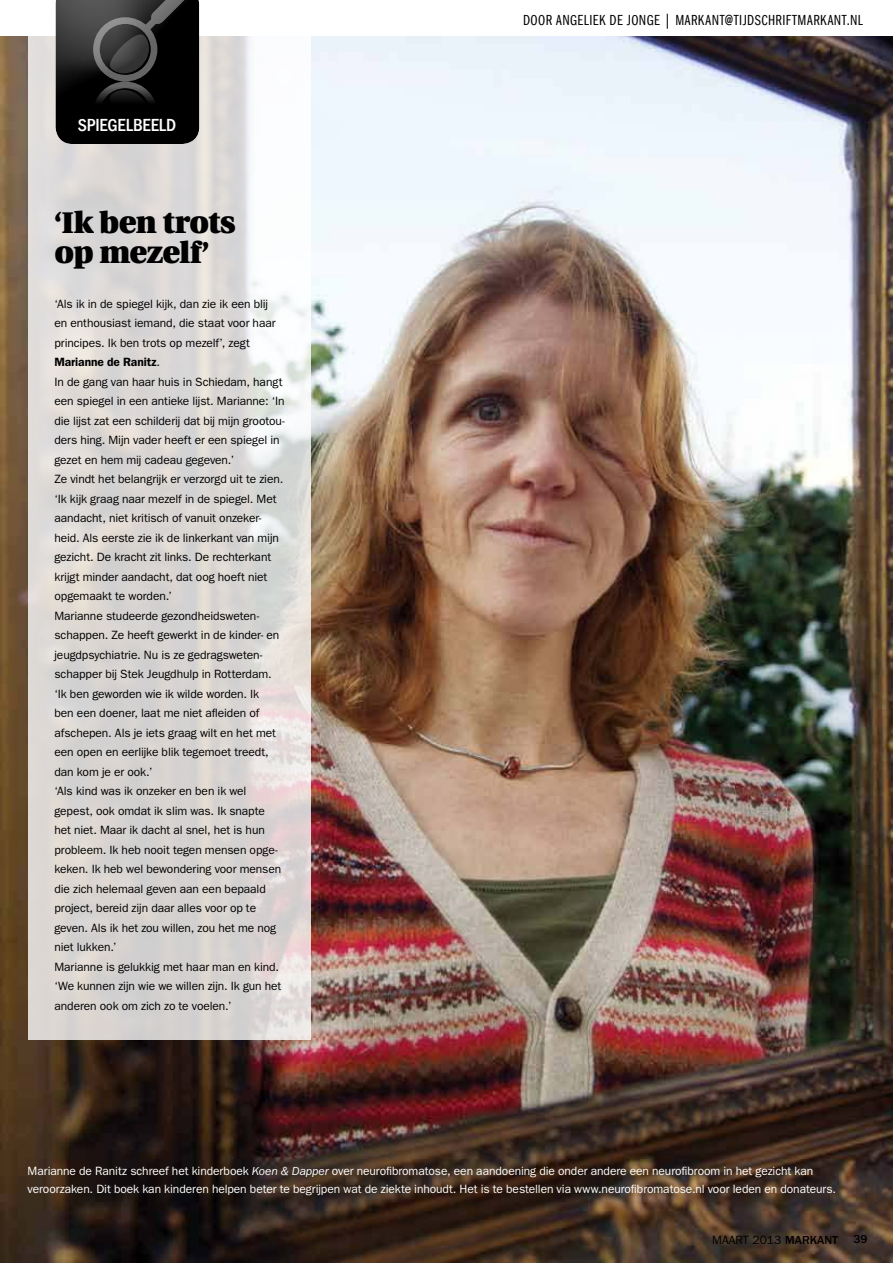
<style>
.page{position:relative;width:893px;height:1263px;background:#fff}
.page>*{position:absolute;margin:0;border:0;box-sizing:border-box;transform-origin:0 0}
.t1{font:900 30px/30px "Utopia";letter-spacing:-.02em;color:#000}
.t2{font:500 condensed 18px "Franklin Gothic LT";letter-spacing:-.005em;color:#fff}
.t3{font:15px "Franklin Gothic LT Book Cmpr";letter-spacing:.035em;color:#000}
.t4{font:12px/19.5px "Franklin Gothic LT";letter-spacing:-.01em;color:#000}
.t5{font:12px/18px "Franklin Gothic LT";letter-spacing:-.005em;color:#fff}
.t6{font:500 12px "Franklin Gothic LT";color:#000}
.s1{font-weight:600}
.s2{font-style:italic}
.s3{font-weight:500}
</style>
<div class="page">
<img style="left:0;top:37px;width:893px;height:1226px">
<svg style="left:28px;top:36px;width:282px;height:1004px;fill:#dbd7d4"></svg>
<svg style="left:55px;top:1px;width:146px;height:145px"></svg>
<svg style="left:56px;top:0;width:143px;height:178px"></svg>
<h2 class="t2" style="left:78px;top:115px;width:100px">SPIEGELBEELD</h2>
<h1 class="t1" style="left:54px;top:209px;width:183px">‘Ik ben trots op mezelf’</h1>
<p class="t4" style="left:54px;top:295px;width:232px">‘Als ik in de spiegel kijk, dan zie ik een blij<br>en enthousiast iemand, die staat voor haar principes. Ik ben trots op mezelf’, zegt <span class="s1">Marianne de Ranitz</span>.<br>In de gang van haar huis in Schiedam, hangt een spiegel in een antieke lijst. Marianne: ‘In die lijst zat een schilderij dat bij mijn grootou&shy;ders hing. Mijn vader heeft er een spiegel in gezet en hem mij cadeau gegeven.’<br>Ze vindt het belangrijk er verzorgd uit te zien. ‘Ik kijk graag naar mezelf in de spiegel. Met aandacht, niet kritisch of vanuit onzeker&shy;heid. Als eerste zie ik de linkerkant van mijn gezicht. De kracht zit links. De rechterkant krijgt minder aandacht, dat oog hoeft niet opgemaakt te worden.’<br>Marianne studeerde gezondheidsweten&shy;schappen. Ze heeft gewerkt in de kinder- en jeugdpsychiatrie. Nu is ze gedragsweten&shy;schapper bij Stek Jeugdhulp in Rotterdam. ‘Ik ben geworden wie ik wilde worden. Ik<br>ben een doener, laat me niet afleiden of afschepen. Als je iets graag wilt en het met een open en eerlijke blik tegemoet treedt, dan kom je er ook.’<br>‘Als kind was ik onzeker en ben ik wel gepest, ook omdat ik slim was. Ik snapte<br>het niet. Maar ik dacht al snel, het is hun probleem. Ik heb nooit tegen mensen opge&shy;keken. Ik heb wel bewondering voor mensen die zich helemaal geven aan een bepaald project, bereid zijn daar alles voor op te geven. Als ik het zou willen, zou het me nog niet lukken.’<br>Marianne is gelukkig met haar man en kind. ‘We kunnen zijn wie we willen zijn. Ik gun het anderen ook om zich zo te voelen.’</p>
<p class="t3" style="left:523px;top:13px;width:341px">DOOR ANGELIEK DE JONGE | MARKANT@TIJDSCHRIFTMARKANT.NL</p>
<p class="t5" style="left:28px;top:1163px;width:810px">Marianne de Ranitz schreef het kinderboek <span class="s2">Koen &amp; Dapper</span> over neurofibromatose, een aandoening die onder andere een neurofibroom in het gezicht kan veroorzaken. Dit boek kan kinderen helpen beter te begrijpen wat de ziekte inhoudt. Het is te bestellen via www.neurofibromatose.nl voor leden en donateurs.</p>
<p class="t4" style="left:712px;top:1230px;width:127px">MAART 2013 <span class="s3">MARKANT</span></p>
<p class="t6" style="left:853px;top:1232px;width:16px">39</p>
</div>
